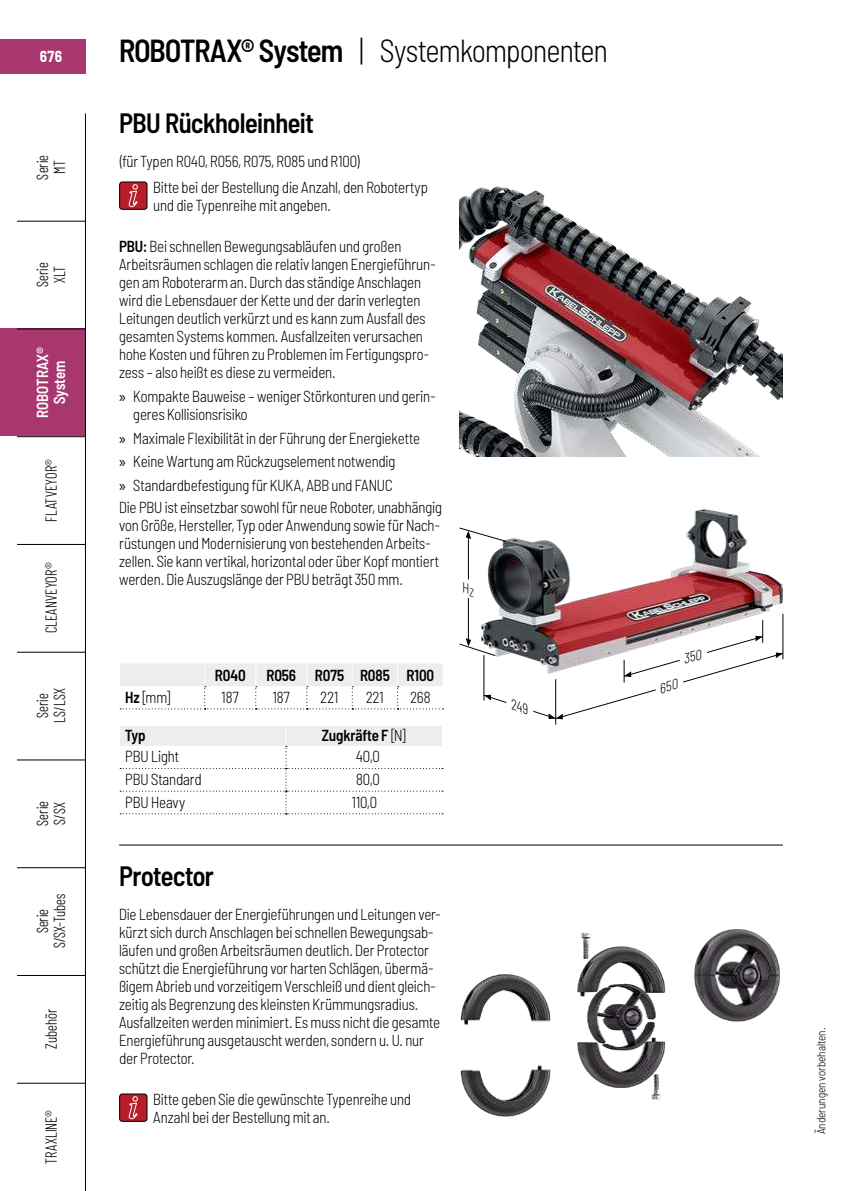
<style>
.page{position:relative;width:851px;height:1191px;background:#fff}
.page>*{position:absolute;margin:0;border:0;box-sizing:border-box;transform-origin:0 0}
.t1{font:300 semi-condensed 32px "Barlow";letter-spacing:-.025em;color:#000;scale:.95 1}
.t2{font:600 semi-condensed 28px "Barlow";letter-spacing:-.02em;color:#000;scale:.95 1}
.t3{font:300 semi-condensed 16px/18px "Barlow";letter-spacing:-.01em;color:#000;scale:.95 1}
.t4{font:300 16px/17px "Barlow Condensed";letter-spacing:.015em;color:#000;text-align:center;scale:.95 1}
.t5{font:600 semi-condensed 16px "Barlow";letter-spacing:-.005em;color:#000;scale:.95 1}
.t6{font:600 semi-condensed 16px/17px "Barlow";letter-spacing:-.005em;color:#fff;text-align:center;scale:.95 1}
.t7{font:700 semi-condensed 16px "Barlow";color:#fff;scale:.95 1}
.t8{font:300 semi-condensed 12px "Barlow";color:#000;scale:.95 1}
.s1{font-weight:600}
.s2{font-family:"Myriad Pro";font-weight:400;font-stretch:normal}
.s3{font-weight:300}
</style>
<div class="page">
<div style="left:0;top:328px;width:85px;height:108px;background:#a83770"></div>
<img style="left:487px;top:509px;width:295px;height:111px">
<img style="left:459px;top:186px;width:323px;height:270px">
<hr style="left:119px;top:844px;width:663px;height:1px;background:#000">
<div style="left:120px;top:1094px;width:27px;height:27px;background:#b61f29;border-radius:3px"></div>
<svg style="left:128px;top:1096px;width:10px;height:23px"></svg>
<div style="left:119px;top:1093px;width:28px;height:28px;border:1px solid #000;border-radius:3px"></div>
<div style="left:120px;top:182px;width:27px;height:27px;background:#b61f29;border-radius:3px"></div>
<svg style="left:128px;top:184px;width:10px;height:23px"></svg>
<div style="left:119px;top:181px;width:28px;height:29px;border:1px solid #000;border-radius:3px"></div>
<img style="left:577px;top:933px;width:89px;height:167px">
<img style="left:694px;top:929px;width:86px;height:93px">
<img style="left:460px;top:974px;width:91px;height:143px">
<hr style="left:782px;top:614px;width:1px;height:45px;background:#000">
<hr style="left:555px;top:679px;width:1px;height:45px;background:#000">
<hr style="left:468px;top:535px;width:1px;height:107px;background:#000">
<svg style="left:459px;top:527px;width:47px;height:15px"></svg>
<div style="left:0;top:40px;width:85px;height:34px;background:#a83770"></div>
<hr style="left:17px;top:328px;width:68px;height:1px;background:#000">
<hr style="left:17px;top:436px;width:68px;height:1px;background:#000">
<hr style="left:17px;top:544px;width:68px;height:1px;background:#000">
<hr style="left:17px;top:652px;width:68px;height:1px;background:#000">
<hr style="left:17px;top:759px;width:68px;height:1px;background:#000">
<hr style="left:17px;top:867px;width:68px;height:1px;background:#000">
<hr style="left:17px;top:975px;width:68px;height:1px;background:#000">
<hr style="left:17px;top:1082px;width:68px;height:1px;background:#000">
<hr style="left:17px;top:221px;width:68px;height:1px;background:#000">
<hr style="left:85px;top:113px;width:1px;height:1078px;background:#000">
<svg style="left:119px;top:664px;width:324px;height:45px"></svg>
<svg style="left:119px;top:726px;width:324px;height:88px"></svg>
<svg style="left:459px;top:620px;width:324px;height:101px"></svg>
<svg style="left:467px;top:577px;width:2px;height:23px"></svg>
<p class="t7" style="left:40px;top:45px;width:25px">676</p>
<p class="t4" style="left:33px;top:179px;width:27px;rotate:-90deg">Serie<br>MT</p>
<p class="t4" style="left:33px;top:287px;width:27px;text-align:left;rotate:-90deg">Serie<br>XLT</p>
<p class="t6" style="left:33px;top:417px;width:75px;rotate:-90deg">ROBOTRAX®<br>System</p>
<p class="t4" style="left:41px;top:521px;width:68px;rotate:-90deg">FLATVEYOR®</p>
<p class="t4" style="left:41px;top:633px;width:76px;rotate:-90deg">CLEANVEYOR®</p>
<p class="t4" style="left:33px;top:723px;width:38px;rotate:-90deg">Serie<br>LS/LSX</p>
<p class="t4" style="left:33px;top:825px;width:27px;text-align:left;rotate:-90deg">Serie<br>S/SX</p>
<p class="t4" style="left:33px;top:948px;width:59px;rotate:-90deg">Serie<br>S/SX-Tubes</p>
<p class="t4" style="left:41px;top:1048px;width:43px;rotate:-90deg">Zubehör</p>
<p class="t4" style="left:41px;top:1163px;width:58px;rotate:-90deg">TRAXLINE®</p>
<h1 class="t1" style="left:119px;top:28px;width:516px"><span class="s1">ROBOTRAX® System</span> | Systemkomponenten</h1>
<h2 class="t2" style="left:119px;top:103px;width:206px">PBU Rückholeinheit</h2>
<p class="t3" style="left:119px;top:151px;width:255px">(für Typen R040, R056, R075, R085 und R100)</p>
<p class="t3" style="left:153px;top:177px;width:291px">Bitte bei der Bestellung die Anzahl, den Robotertyp und die Typenreihe mit angeben.</p>
<p class="t3" style="left:119px;top:236px;width:335px"><span class="s1">PBU:</span> Bei schnellen Bewegungsabläufen und großen Arbeitsräumen schlagen die relativ langen Energieführun&shy;gen am Roboterarm an. Durch das ständige Anschlagen wird die Lebensdauer der Kette und der darin verlegten Leitungen deutlich verkürzt und es kann zum Ausfall des gesamten Systems kommen. Ausfallzeiten verursachen hohe Kosten und führen zu Problemen im Fertigungspro&shy;zess – also heißt es diese zu vermeiden.</p>
<p class="t3" style="left:133px;top:386px;width:320px;text-indent:-14px"><span class="s2">»</span> Kompakte Bauweise – weniger Störkonturen und gerin&shy;geres Kollisionsrisiko</p>
<p class="t3" style="left:119px;top:425px;width:341px;line-height:23.2px"><span class="s2">»</span> Maximale Flexibilität in der Führung der Energiekette<br><span class="s2">»</span> Keine Wartung am Rückzugselement notwendig<br><span class="s2">»</span> Standardbefestigung für KUKA, ABB und FANUC<br>Die PBU ist einsetzbar sowohl für neue Roboter, unabhängig</p>
<p class="t3" style="left:119px;top:515px;width:339px">von Größe, Hersteller, Typ oder Anwendung sowie für Nach&shy;rüstungen und Modernisierung von bestehenden Arbeits&shy;zellen. Sie kann vertikal, horizontal oder über Kopf montiert werden. Die Auszugslänge der PBU beträgt 350 mm.</p>
<p class="t5" style="left:215px;top:663px;width:34px">R040</p>
<p class="t5" style="left:266px;top:663px;width:178px">R056 R075 R085 R100</p>
<p class="t3" style="left:125px;top:687px;width:50px"><span class="s1">Hz</span> [mm]</p>
<p class="t3" style="left:222px;top:687px;width:20px">187</p>
<p class="t3" style="left:273px;top:687px;width:20px">187</p>
<p class="t3" style="left:320px;top:687px;width:20px">221</p>
<p class="t3" style="left:366px;top:687px;width:20px">221</p>
<p class="t3" style="left:410px;top:687px;width:23px">268</p>
<p class="t5" style="left:125px;top:724px;width:23px">Typ</p>
<p class="t5" style="left:322px;top:724px;width:90px">Zugkräfte F <span class="s3">[N]</span></p>
<p class="t3" style="left:125px;top:746px;width:58px">PBU Light</p>
<p class="t3" style="left:356px;top:746px;width:27px">40,0</p>
<p class="t3" style="left:125px;top:769px;width:82px">PBU Standard</p>
<p class="t3" style="left:356px;top:769px;width:27px">80,0</p>
<p class="t3" style="left:125px;top:792px;width:65px">PBU Heavy</p>
<p class="t3" style="left:351px;top:792px;width:28px">110,0</p>
<h2 class="t2" style="left:119px;top:856px;width:101px">Protector</h2>
<p class="t3" style="left:119px;top:904px;width:340px">Die Lebensdauer der Energieführungen und Leitungen ver&shy;kürzt sich durch Anschlagen bei schnellen Bewegungsab&shy;läufen und großen Arbeitsräumen deutlich. Der Protector schützt die Energieführung vor harten Schlägen, übermä&shy;ßigem Abrieb und vorzeitigem Verschleiß und dient gleich&shy;zeitig als Begrenzung des kleinsten Krümmungsradius.<br>Ausfallzeiten werden minimiert. Es muss nicht die gesamte Energieführung ausgetauscht werden, sondern u. U. nur der Protector.</p>
<p class="t3" style="left:153px;top:1088px;width:273px">Bitte geben Sie die gewünschte Typenreihe und<br>Anzahl bei der Bestellung mit an.</p>
<p class="t8" style="left:812px;top:1134px;width:114px;rotate:-90deg">Änderungen vorbehalten.</p>
</div>
